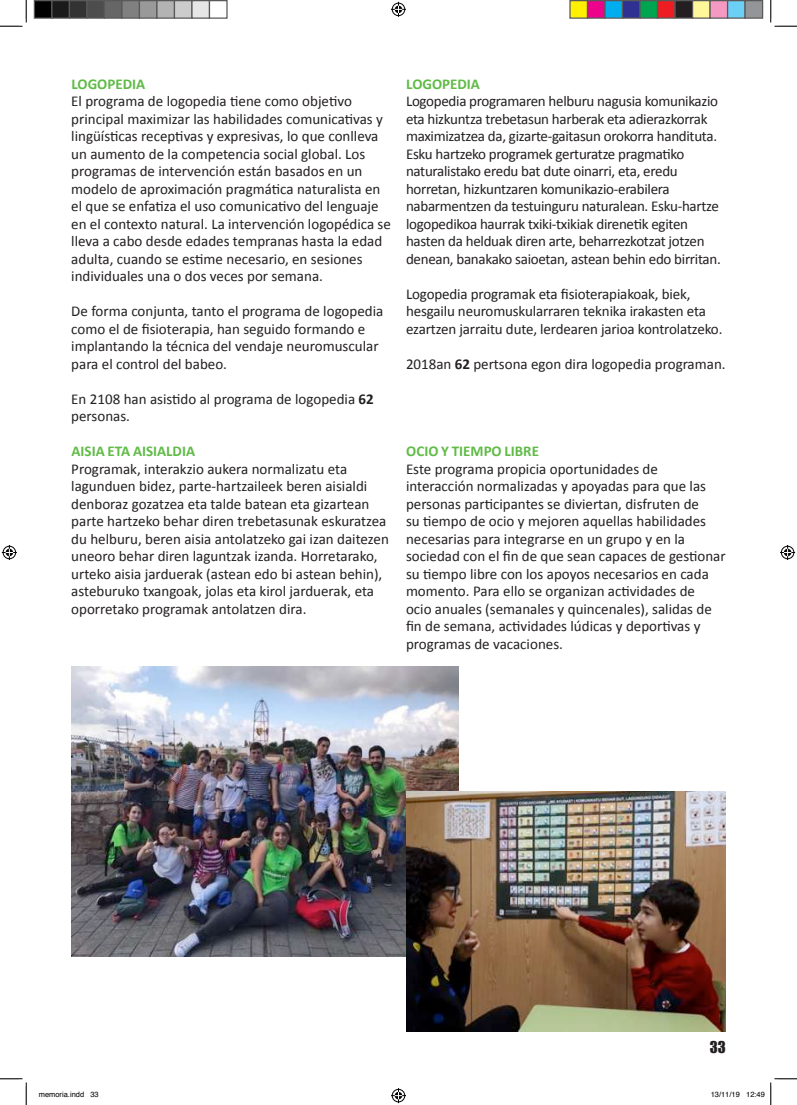
<style>
.page{position:relative;width:797px;height:1105px;background:#fff}
.page>*{position:absolute;margin:0;border:0;box-sizing:border-box;transform-origin:0 0}
.t1{font:15px/17.5px "Calibri";color:#231f20}
.t2{font:15px/17.5px "Calibri";letter-spacing:-.02em;color:#231f20}
.t3{font:700 15px "Calibri";color:#60bb47}
.t4{font:15px "Impact";color:#231f20}
.t5{font:7.5px "Helvetica";color:#000}
.s1{font-weight:700}
</style>
<div class="page">
<img style="left:71px;top:666px;width:388px;height:291px">
<img style="left:406px;top:791px;width:319px;height:240px">
<svg style="left:0;top:0;width:27px;height:27px"></svg>
<svg style="left:0;top:1078px;width:27px;height:27px"></svg>
<svg style="left:770px;top:0;width:27px;height:27px"></svg>
<svg style="left:391px;top:2px;width:15px;height:15px"></svg>
<svg style="left:391px;top:1088px;width:15px;height:15px"></svg>
<svg style="left:2px;top:545px;width:15px;height:15px"></svg>
<svg style="left:780px;top:545px;width:15px;height:15px"></svg>
<div style="left:34px;top:1px;width:18px;height:17px;background:#000"></div>
<div style="left:34px;top:0;width:18px;height:19px;border:1px solid #595959"></div>
<div style="left:52px;top:1px;width:17px;height:17px;background:#1a1a1a"></div>
<div style="left:51px;top:0;width:19px;height:19px;border:1px solid #595959"></div>
<div style="left:69px;top:1px;width:18px;height:17px;background:#333"></div>
<div style="left:69px;top:0;width:19px;height:19px;border:1px solid #595959"></div>
<div style="left:87px;top:1px;width:17px;height:17px;background:#4d4d4d"></div>
<div style="left:86px;top:0;width:19px;height:19px;border:1px solid #595959"></div>
<div style="left:104px;top:1px;width:18px;height:17px;background:#666"></div>
<div style="left:104px;top:0;width:18px;height:19px;border:1px solid #595959"></div>
<div style="left:122px;top:1px;width:17px;height:17px;background:#808080"></div>
<div style="left:121px;top:0;width:19px;height:19px;border:1px solid #595959"></div>
<div style="left:139px;top:1px;width:18px;height:17px;background:#999"></div>
<div style="left:139px;top:0;width:19px;height:19px;border:1px solid #595959"></div>
<div style="left:157px;top:1px;width:17px;height:17px;background:#b3b3b3"></div>
<div style="left:156px;top:0;width:19px;height:19px;border:1px solid #595959"></div>
<div style="left:174px;top:1px;width:18px;height:17px;background:#ccc"></div>
<div style="left:174px;top:0;width:18px;height:19px;border:1px solid #595959"></div>
<div style="left:192px;top:1px;width:17px;height:17px;background:#e6e6e6"></div>
<div style="left:191px;top:0;width:19px;height:19px;border:1px solid #595959"></div>
<div style="left:209px;top:0;width:19px;height:19px;border:1px solid #595959"></div>
<div style="left:570px;top:1px;width:17px;height:17px;background:#fff101"></div>
<div style="left:569px;top:0;width:19px;height:19px;border:1px solid #595959"></div>
<div style="left:587px;top:1px;width:18px;height:17px;background:#ed028c"></div>
<div style="left:587px;top:0;width:18px;height:19px;border:1px solid #595959"></div>
<div style="left:605px;top:1px;width:17px;height:17px;background:#00aeef"></div>
<div style="left:604px;top:0;width:19px;height:19px;border:1px solid #595959"></div>
<div style="left:622px;top:1px;width:18px;height:17px;background:#2e3092"></div>
<div style="left:622px;top:0;width:18px;height:19px;border:1px solid #595959"></div>
<div style="left:640px;top:1px;width:17px;height:17px;background:#00a54f"></div>
<div style="left:639px;top:0;width:19px;height:19px;border:1px solid #595959"></div>
<div style="left:657px;top:1px;width:18px;height:17px;background:#ee1d23"></div>
<div style="left:657px;top:0;width:18px;height:19px;border:1px solid #595959"></div>
<div style="left:675px;top:1px;width:17px;height:17px;background:#231f20"></div>
<div style="left:674px;top:0;width:19px;height:19px;border:1px solid #595959"></div>
<div style="left:692px;top:1px;width:18px;height:17px;background:#fff79a"></div>
<div style="left:692px;top:0;width:18px;height:19px;border:1px solid #595959"></div>
<div style="left:710px;top:1px;width:17px;height:17px;background:#f499c2"></div>
<div style="left:709px;top:0;width:19px;height:19px;border:1px solid #595959"></div>
<div style="left:727px;top:1px;width:18px;height:17px;background:#6bcff6"></div>
<div style="left:727px;top:0;width:18px;height:19px;border:1px solid #595959"></div>
<div style="left:745px;top:1px;width:17px;height:17px;background:#939598"></div>
<div style="left:744px;top:0;width:19px;height:19px;border:1px solid #595959"></div>
<svg style="left:770px;top:1078px;width:27px;height:27px"></svg>
<p class="t3" style="left:72px;top:74px;width:75px">LOGOPEDIA</p>
<p class="t1" style="left:71px;top:93px;width:321px">El programa de logopedia tiene como objetivo principal maximizar las habilidades comunicativas y lingüísticas receptivas y expresivas, lo que conlleva un aumento de la competencia social global. Los programas de intervención están basados en un modelo de aproximación pragmática naturalista en el que se enfatiza el uso comunicativo del lenguaje en el contexto natural. La intervención logopédica se lleva a cabo desde edades tempranas hasta la edad adulta, cuando se estime necesario, en sesiones individuales una o dos veces por semana.</p>
<p class="t1" style="left:71px;top:303px;width:313px">De forma conjunta, tanto el programa de logopedia como el de fisioterapia, han seguido formando e implantando la técnica del vendaje neuromuscular para el control del babeo.</p>
<p class="t1" style="left:71px;top:390px;width:304px">En 2108 han asistido al programa de logopedia <span class="s1">62 </span>personas.</p>
<p class="t3" style="left:72px;top:442px;width:125px">AISIA ETA AISIALDIA</p>
<p class="t1" style="left:71px;top:460px;width:319px">Programak, interakzio aukera normalizatu eta lagunduen bidez, parte-hartzaileek beren aisialdi denboraz gozatzea eta talde batean eta gizartean parte hartzeko behar diren trebetasunak eskuratzea du helburu, beren aisia antolatzeko gai izan daitezen uneoro behar diren laguntzak izanda. Horretarako, urteko aisia jarduerak (astean edo bi astean behin), asteburuko txangoak, jolas eta kirol jarduerak, eta oporretako programak antolatzen dira.</p>
<p class="t3" style="left:406px;top:74px;width:75px">LOGOPEDIA</p>
<p class="t2" style="left:406px;top:93px;width:316px">Logopedia programaren helburu nagusia komunikazio eta hizkuntza trebetasun harberak eta adierazkorrak maximizatzea da, gizarte-gaitasun orokorra handituta.<br>Esku hartzeko programek gerturatze pragmatiko naturalistako eredu bat dute oinarri, eta, eredu horretan, hizkuntzaren komunikazio-erabilera nabarmentzen da testuinguru naturalean. Esku-hartze logopedikoa haurrak txiki-txikiak direnetik egiten hasten da helduak diren arte, beharrezkotzat jotzen denean, banakako saioetan, astean behin edo birritan.</p>
<p class="t1" style="left:406px;top:285px;width:318px">Logopedia programak eta fisioterapiakoak, biek, hesgailu neuromuskularraren teknika irakasten eta ezartzen jarraitu dute, lerdearen jarioa kontrolatzeko.</p>
<p class="t1" style="left:406px;top:355px;width:321px">2018an <span class="s1">62</span> pertsona egon dira logopedia programan.</p>
<p class="t3" style="left:406px;top:442px;width:134px">OCIO Y TIEMPO LIBRE</p>
<p class="t1" style="left:406px;top:460px;width:321px">Este programa propicia oportunidades de interacción normalizadas y apoyadas para que las personas participantes se diviertan, disfruten de<br>su tiempo de ocio y mejoren aquellas habilidades necesarias para integrarse en un grupo y en la sociedad con el fin de que sean capaces de gestionar su tiempo libre con los apoyos necesarios en cada momento. Para ello se organizan actividades de<br>ocio anuales (semanales y quincenales), salidas de fin de semana, actividades lúdicas y deportivas y programas de vacaciones.</p>
<p class="t4" style="left:709px;top:1035px;width:17px">33</p>
<p class="t5" style="left:39px;top:1089px;width:62px">memoria.indd 33</p>
<p class="t5" style="left:710px;top:1089px;width:56px">13/11/19 12:49</p>
</div>
